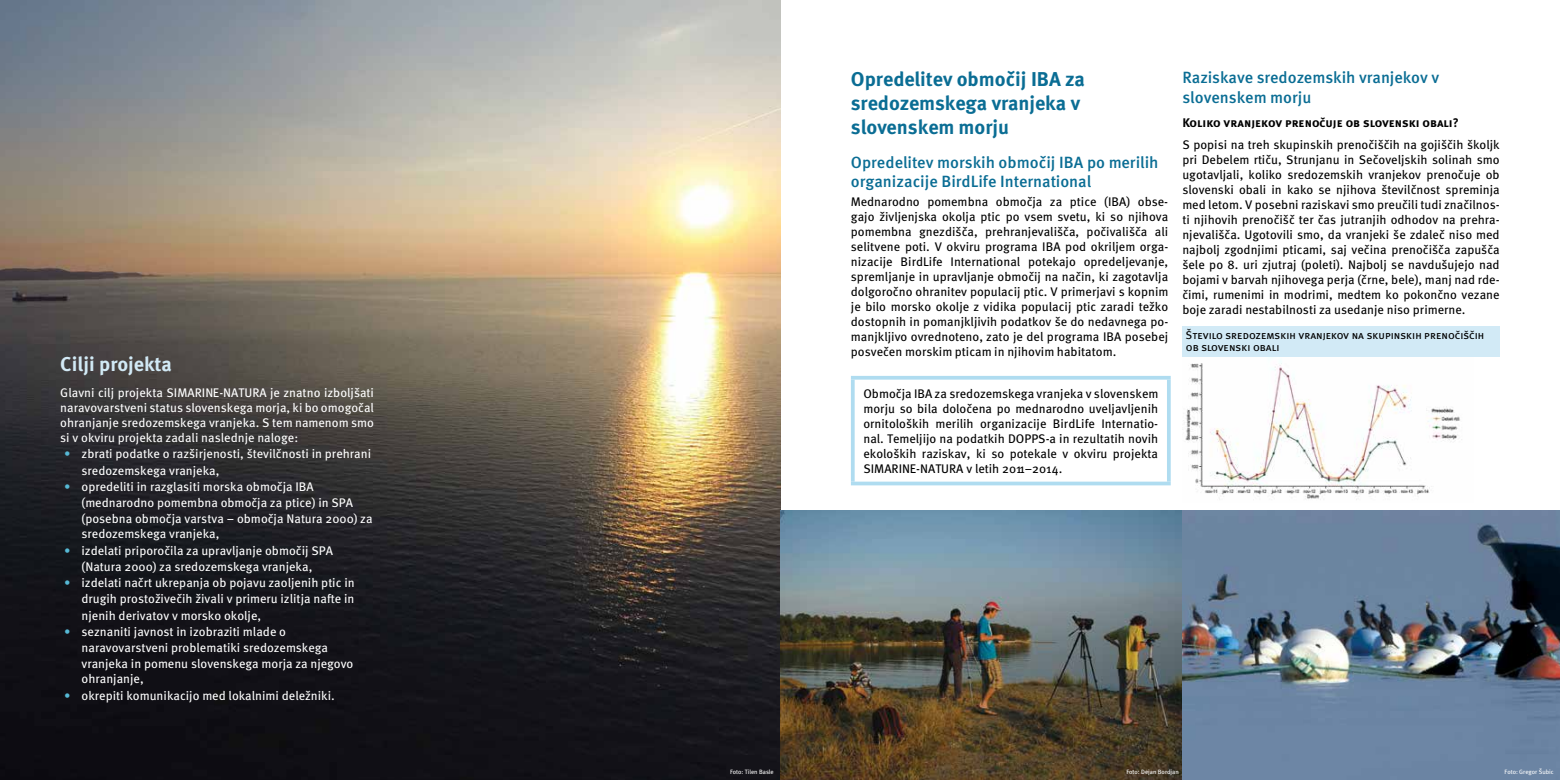
<style>
.page{position:relative;width:1560px;height:780px;background:#fff}
.page>*{position:absolute;margin:0;border:0;box-sizing:border-box;transform-origin:0 0}
.t1{font:700 20px/24px "FF Meta Pro";color:#0a6d94}
.t2{font:700 20px "FF Meta Pro";color:#d2eaf6}
.t3{font:500 16.25px/19.5px "FF Meta Pro";color:#0a6d94}
.t4{font:12.5px/15px "FF Meta Pro";color:#000;text-align:justify}
.t5{font:12.5px/16.2px "FF Meta Pro";color:#fff}
.t6{font:12.5px "Meta Bold Caps";color:#000}
.t7{font:11.25px/12.5px "Meta Book Caps";color:#000}
.t8{font:6.25px "Meta Book CE";color:#fff}
.s1{color:#56b9d5}
</style>
<div class="page">
<img style="left:0;top:0;width:780px;height:780px">
<hr style="left:850px;top:376px;width:320px;height:3px;background:#afdcf0">
<svg style="left:851px;top:379px;width:3px;height:102px"></svg>
<svg style="left:1166px;top:379px;width:4px;height:102px"></svg>
<svg style="left:851px;top:481px;width:319px;height:4px"></svg>
<img style="left:780px;top:510px;width:779px;height:270px">
<img style="left:1183px;top:361px;width:279px;height:139px">
<div style="left:1182px;top:326px;width:317px;height:31px;background:#d2eaf6"></div>
<h1 class="t2" style="left:60px;top:349px;width:113px">Cilji projekta</h1>
<p class="t5" style="left:60px;top:384px;width:315px;line-height:15px;text-align:justify">Glavni cilj projekta SIMARINE-NATURA je znatno izboljšati naravovarstveni status slovenskega morja, ki bo omogočal ohranjanje sredozemskega vranjeka. S tem namenom smo si v okviru projekta zadali naslednje naloge:</p>
<p class="t5" style="left:81px;top:445px;width:291px;text-indent:-17px"><span class="s1">•</span> zbrati podatke o razširjenosti, številčnosti in prehrani sredozemskega vranjeka,</p>
<p class="t5" style="left:81px;top:477px;width:292px;text-indent:-17px"><span class="s1">•</span> opredeliti in razglasiti morska območja IBA (mednarodno pomembna območja za ptice) in SPA (posebna območja varstva – območja Natura 2000) za</p>
<p class="t5" style="left:81px;top:525px;width:139px">sredozemskega vranjeka,</p>
<p class="t5" style="left:64px;top:541px;width:270px;text-align:center"><span class="s1">•</span> izdelati priporočila za upravljanje območij SPA (Natura 2000) za sredozemskega vranjeka,</p>
<p class="t5" style="left:81px;top:574px;width:275px;text-align:justify;text-indent:-17px"><span class="s1">•</span> izdelati načrt ukrepanja ob pojavu zaoljenih ptic in drugih prostoživečih živali v primeru izlitja nafte in njenih derivatov v morsko okolje,</p>
<p class="t5" style="left:81px;top:622px;width:273px;text-indent:-17px"><span class="s1">•</span> seznaniti javnost in izobraziti mlade o naravovarstveni problematiki sredozemskega vranjeka in pomenu slovenskega morja za njegovo</p>
<p class="t5" style="left:81px;top:670px;width:64px">ohranjanje,</p>
<p class="t5" style="left:64px;top:686px;width:272px"><span class="s1">•</span> okrepiti komunikacijo med lokalnimi deležniki.</p>
<h1 class="t1" style="left:850px;top:66px;width:236px">Opredelitev območij IBA za sredozemskega vranjeka v slovenskem morju</h1>
<h2 class="t3" style="left:850px;top:151px;width:309px">Opredelitev morskih območij IBA po merilih organizacije BirdLife International</h2>
<p class="t4" style="left:850px;top:193px;width:319px">Mednarodno pomembna območja za ptice (IBA) obse&shy;gajo življenjska okolja ptic po vsem svetu, ki so njihova pomembna gnezdišča, prehranjevališča, počivališča ali selitvene poti. V okviru programa IBA pod okriljem orga&shy;nizacije BirdLife International potekajo opredeljevanje, spremljanje in upravljanje območij na način, ki zagotavlja dolgoročno ohranitev populacij ptic. V primerjavi s kopnim je bilo morsko okolje z vidika populacij ptic zaradi težko dostopnih in pomanjkljivih podatkov še do nedavnega po&shy;manjkljivo ovrednoteno, zato je del programa IBA posebej posvečen morskim pticam in njihovim habitatom.</p>
<p class="t4" style="left:863px;top:385px;width:296px">Območja IBA za sredozemskega vranjeka v slovenskem morju so bila določena po mednarodno uveljavljenih ornitoloških merilih organizacije BirdLife Internatio&shy;nal. Temeljijo na podatkih DOPPS-a in rezultatih novih ekoloških raziskav, ki so potekale v okviru projekta SIMARINE-NATURA v letih 2011–2014.</p>
<h2 class="t3" style="left:1182px;top:67px;width:258px">Raziskave sredozemskih vranjekov v slovenskem morju</h2>
<p class="t6" style="left:1182px;top:116px;width:278px">Koliko vranjekov prenočuje ob slovenski obali?</p>
<p class="t4" style="left:1182px;top:137px;width:319px">S popisi na treh skupinskih prenočiščih na gojiščih školjk pri Debelem rtiču, Strunjanu in Sečoveljskih solinah smo ugotavljali, koliko sredozemskih vranjekov prenočuje ob slovenski obali in kako se njihova številčnost spreminja med letom. V posebni raziskavi smo preučili tudi značilnos&shy;ti njihovih prenočišč ter čas jutranjih odhodov na prehra&shy;njevališča. Ugotovili smo, da vranjeki še zdaleč niso med najbolj zgodnjimi pticami, saj večina prenočišča zapušča šele po 8. uri zjutraj (poleti). Najbolj se navdušujejo nad bojami v barvah njihovega perja (črne, bele), manj nad rde&shy;čimi, rumenimi in modrimi, medtem ko pokončno vezane boje zaradi nestabilnosti za usedanje niso primerne.</p>
<p class="t7" style="left:1185px;top:328px;width:300px">Število sredozemskih vranjekov na skupinskih prenočiščih ob slovenski obali</p>
<p class="t8" style="left:730px;top:768px;width:45px">Foto: Tilen Basle</p>
<p class="t8" style="left:1126px;top:767px;width:54px">Foto: Dejan Bordjan</p>
<p class="t8" style="left:1504px;top:767px;width:51px">Foto: Gregor Šubic</p>
</div>
